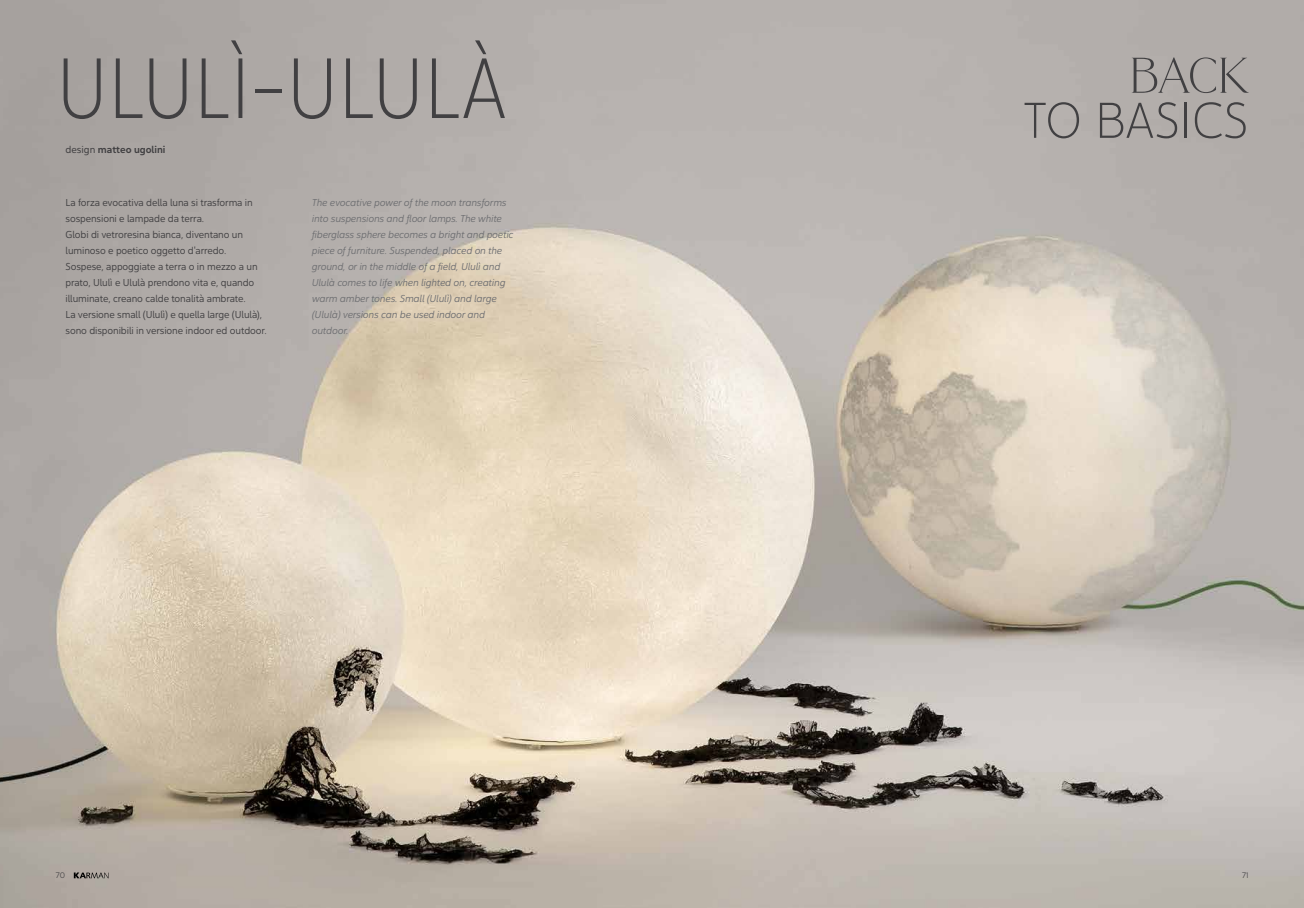
<style>
.page{position:relative;width:1304px;height:908px;background:#fff}
.page>*{position:absolute;margin:0;border:0;box-sizing:border-box;transform-origin:0 0}
.t1{font:85px "Yorkten Con Thi";color:#414042}
.t2{font:50px "Yorkten Nor Thi";letter-spacing:-.01em;color:#414042}
.t3{font:100 50px "Merchant";color:#414042}
.t4{font:10px/16px "Yorkten Nor Boo";letter-spacing:-.01em;color:#414042}
.t5{font:10px/16px "Yorkten Nor Boo It";letter-spacing:-.01em;color:#6d6e71}
.t6{font:10px "Yorkten Nor Med";color:#414042}
.t7{font:8px "Yorkten Nor Lig";color:#414042}
.s1{font-family:"Yorkten Nor Reg"}
</style>
<div class="page">
<img style="left:0;top:0;width:1304px;height:907px">
<svg style="left:74px;top:872px;width:35px;height:5px"></svg>
<h1 class="t1" style="left:56px;top:37px;width:453px">ULULÌ-ULULÀ</h1>
<p class="t6" style="left:66px;top:142px;width:101px"><span class="s1">design</span> matteo ugolini</p>
<p class="t4" style="left:66px;top:194px;width:203px">La forza evocativa della luna si trasforma in sospensioni e lampade da terra.<br>Globi di vetroresina bianca, diventano un luminoso e poetico oggetto d'arredo.<br>Sospese, appoggiate a terra o in mezzo a un prato, Ululì e Ululà prendono vita e, quando illuminate, creano calde tonalità ambrate.<br>La versione small (Ululì) e quella large (Ululà), sono disponibili in versione indoor ed outdoor.</p>
<p class="t5" style="left:312px;top:194px;width:203px">The evocative power of the moon transforms into suspensions and floor lamps. The white fiberglass sphere becomes a bright and poetic piece of furniture. Suspended, placed on the ground, or in the middle of a field, Ululì and Ululà comes to life when lighted on, creating warm amber tones. Small (Ululì) and large (Ululà) versions can be used indoor and outdoor.</p>
<h2 class="t3" style="left:1130px;top:53px;width:120px">BACK</h2>
<h2 class="t2" style="left:1023px;top:90px;width:227px">TO BASICS</h2>
<p class="t7" style="left:56px;top:870px;width:11px">70</p>
<p class="t7" style="left:1242px;top:870px;width:8px">71</p>
</div>
